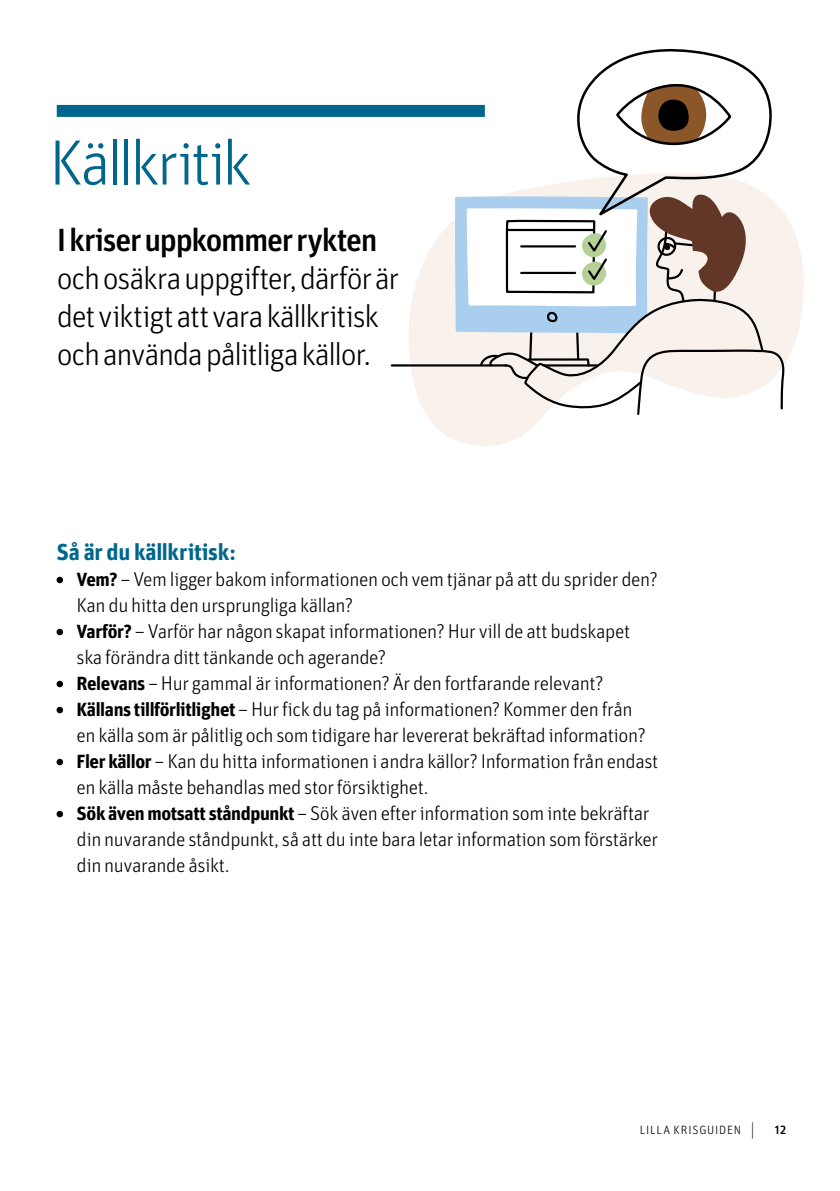
<style>
.page{position:relative;width:840px;height:1191px;background:#fff}
.page>*{position:absolute;margin:0;border:0;box-sizing:border-box;transform-origin:0 0}
.t1{font:300 64px "Unit OTRB";letter-spacing:-.05em;color:#00668d}
.t2{font:300 32px/38px "Unit OTRB";letter-spacing:-.04em;color:#000}
.t3{font:32px "Unit OTRB1 Medi";letter-spacing:-.04em;color:#000}
.t4{font:700 23px "Unit OTRB";letter-spacing:-.015em;color:#00668d}
.t5{font:300 20px/26px "Unit OTRB";letter-spacing:-.02em;color:#000}
.t6{font:300 12px "Unit OTRB";letter-spacing:.065em;color:#000}
.s1{font-weight:700;font-size:19px}
.s2{font-size:18px}
.s3{font-family:"Unit OTRB1 Medi";font-weight:400}
</style>
<div class="page">
<div style="left:57px;top:105px;width:427px;height:12px;background:#00668d"></div>
<div style="left:56px;top:577px;width:7px;height:6px;background:#000;border-radius:50%"></div>
<div style="left:56px;top:629px;width:7px;height:6px;background:#000;border-radius:50%"></div>
<div style="left:56px;top:681px;width:7px;height:6px;background:#000;border-radius:50%"></div>
<div style="left:56px;top:707px;width:7px;height:6px;background:#000;border-radius:50%"></div>
<div style="left:56px;top:759px;width:7px;height:6px;background:#000;border-radius:50%"></div>
<div style="left:56px;top:811px;width:7px;height:6px;background:#000;border-radius:50%"></div>
<svg style="left:405px;top:215px;width:399px;height:231px"></svg>
<hr style="left:391px;top:364px;width:114px;height:2px;background:#000">
<svg style="left:453px;top:48px;width:332px;height:368px"></svg>
<h1 class="t1" style="left:49px;top:125px;width:203px">Källkritik</h1>
<h2 class="t3" style="left:57px;top:220px;width:322px">I kriser uppkommer rykten</h2>
<h2 class="t2" style="left:57px;top:259px;width:344px">och osäkra uppgifter, därför är det viktigt att vara källkritisk och använda pålitliga källor.</h2>
<p class="t4" style="left:56px;top:537px;width:181px">Så är du källkritisk:</p>
<p class="t5" style="left:76px;top:566px;width:583px"><span class="s1">Vem?</span> – Vem ligger bakom informationen och vem tjänar på att du sprider den?<br>Kan du hitta den ursprungliga källan?<br><span class="s1">Varför?</span> – Varför har någon skapat informationen? Hur vill de att budskapet ska förändra ditt tänkande och agerande?<br><span class="s1">Relevans</span> – Hur gammal är informationen? Är den fortfarande relevant?<br><span class="s1">Källans tillförlitlighet</span> – Hur fick du tag på informationen? Kommer den från<br>en källa som är pålitlig och som tidigare har levererat bekräftad information?<br><span class="s1">Fler källor</span> – Kan du hitta informationen i andra källor? Information från endast en källa måste behandlas med stor försiktighet.<br><span class="s1">Sök även motsatt ståndpunkt</span> – Sök även efter information som inte bekräftar din nuvarande ståndpunkt, så att du inte bara letar information som förstärker din nuvarande åsikt.</p>
<p class="t6" style="left:639px;top:1123px;width:148px">LILLA KRISGUIDEN <span class="s2">|</span> <span class="s3">12</span></p>
</div>
